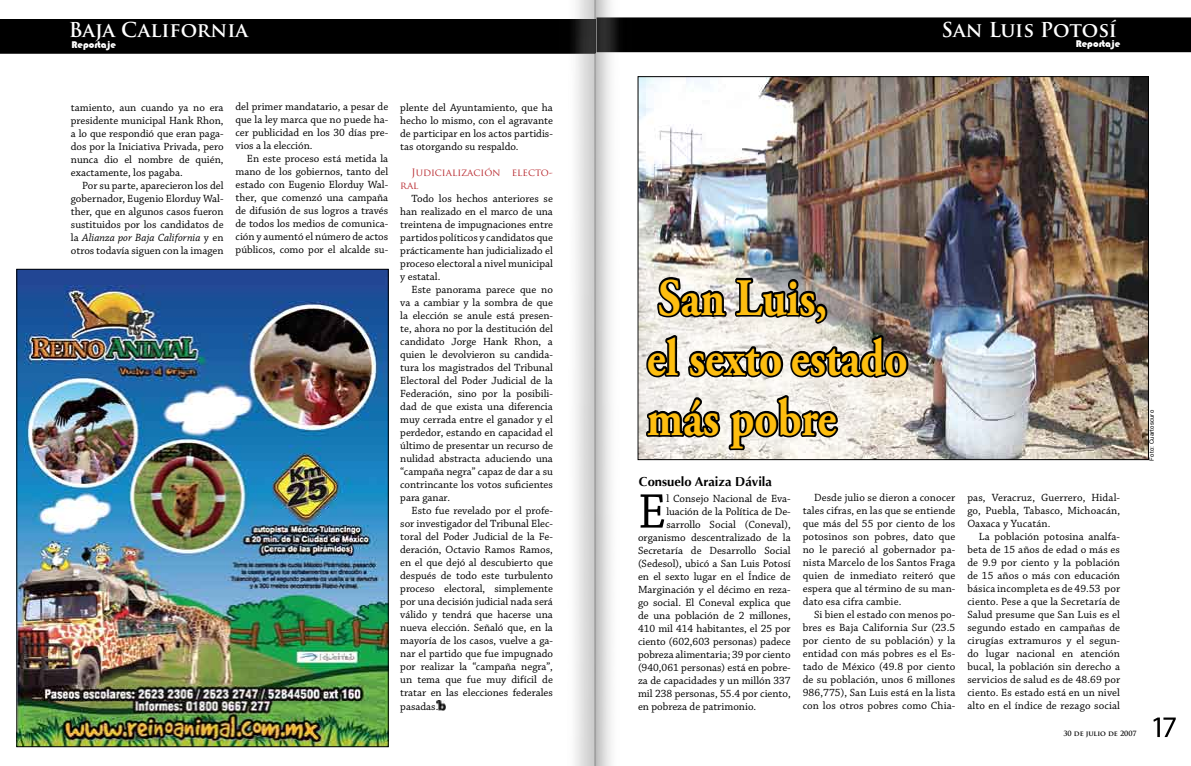
<style>
.page{position:relative;width:1191px;height:766px;background:#fff}
.page>*{position:absolute;margin:0;border:0;box-sizing:border-box;transform-origin:0 0}
.t1{font:700 52.5px/60px "Adobe Garamond Pro";color:#febe10;scale:.86 1}
.t2{font:51px "Chaparral Pro";color:#000}
.t3{font:700 20px "Trajan Pro";color:#fff}
.t4{font:700 13px "Optima";color:#000}
.t5{font:11px/13px "Chaparral Pro";color:#000;text-align:justify}
.t6{font:10px/13px "Trajan Pro";color:#b8292f}
.t7{font:10px "Bauhaus 93";color:#fff}
.t8{font:700 7px "Trajan Pro";color:#000}
.t9{font:6px "Helvetica";letter-spacing:.025em;color:#000}
.s1{font-style:italic}
</style>
<div class="page">
<img style="left:575px;top:0;width:36px;height:765px">
<svg style="left:1153px;top:717px;width:22px;height:19px"></svg>
<svg style="left:437px;top:700px;width:9px;height:10px"></svg>
<img style="left:0;top:10px;width:1191px;height:442px">
<img style="left:18px;top:271px;width:369px;height:474px">
<h3 class="t3" style="left:69px;top:17px;width:181px">Baja California</h3>
<h3 class="t3" style="left:941px;top:17px;width:177px">San Luis Potosí</h3>
<p class="t7" style="left:1075px;top:38px;width:46px">Reportaje</p>
<p class="t7" style="left:71px;top:39px;width:46px">Reportaje</p>
<p class="t5" style="left:71px;top:101px;width:154px">tamiento, aun cuando ya no era presidente municipal Hank Rhon, a lo que respondió que eran paga&shy;dos por la Iniciativa Privada, pero nunca dio el nombre de quién, exactamente, los pagaba.</p>
<p class="t5" style="left:71px;top:179px;width:154px;text-indent:11px">Por su parte, aparecieron los del gobernador, Eugenio Elorduy Wal&shy;ther, que en algunos casos fueron sustituidos por los candidatos de la <span class="s1">Alianza por Baja California</span> y en otros todavía siguen con la imagen</p>
<p class="t5" style="left:235px;top:100px;width:154px">del primer mandatario, a pesar de que la ley marca que no puede ha&shy;cer publicidad en los 30 días pre&shy;vios a la elección.</p>
<p class="t5" style="left:235px;top:152px;width:154px;text-indent:11px">En este proceso está metida la mano de los gobiernos, tanto del estado con Eugenio Elorduy Wal&shy;ther, que comenzó una campaña de difusión de sus logros a través de todos los medios de comunica&shy;ción y aumentó el número de actos públicos, como por el alcalde su-</p>
<p class="t5" style="left:400px;top:101px;width:154px">plente del Ayuntamiento, que ha hecho lo mismo, con el agravante de participar en los actos partidis&shy;tas otorgando su respaldo.</p>
<p class="t6" style="left:400px;top:166px;width:154px;text-indent:11px">JUDICIALIZACIÓN ELECTO-<br>RAL</p>
<p class="t5" style="left:400px;top:192px;width:154px;text-indent:11px">Todo los hechos anteriores se han realizado en el marco de una treintena de impugnaciones entre partidos políticos y candidatos que prácticamente han judicializado el proceso electoral a nivel municipal y estatal.</p>
<p class="t5" style="left:400px;top:283px;width:154px;text-indent:11px">Este panorama parece que no va a cambiar y la sombra de que la elección se anule está presen&shy;te, ahora no por la destitución del candidato Jorge Hank Rhon, a quien le devolvieron su candida&shy;tura los magistrados del Tribunal Electoral del Poder Judicial de la Federación, sino por la posibili&shy;dad de que exista una diferencia muy cerrada entre el ganador y el perdedor, estando en capacidad el último de presentar un recurso de nulidad abstracta aduciendo una “campaña negra” capaz de dar a su contrincante los votos suficientes para ganar.</p>
<p class="t5" style="left:400px;top:504px;width:154px;text-indent:11px">Esto fue revelado por el profe&shy;sor investigador del Tribunal Elec&shy;toral del Poder Judicial de la Fe&shy;deración, Octavio Ramos Ramos, en el que dejó al descubierto que después de todo este turbulento proceso electoral, simplemente por una decisión judicial nada será válido y tendrá que hacerse una nueva elección. Señaló que, en la mayoría de los casos, vuelve a ga&shy;nar el partido que fue impugnado por realizar la “campaña negra”, un tema que fue muy difícil de tratar en las elecciones federales pasadas.</p>
<h1 class="t1" style="left:647px;top:269px;width:305px">San Luis,<br>el sexto estado más pobre</h1>
<p class="t4" style="left:639px;top:473px;width:135px">Consuelo Araiza Dávila</p>
<h2 class="t2" style="left:638px;top:483px;width:30px">E</h2>
<p class="t5" style="left:666px;top:492px;width:126px">l Consejo Nacional de Eva-</p>
<p class="t5" style="left:666px;top:505px;width:126px">luación de la Política de De-</p>
<p class="t5" style="left:666px;top:518px;width:126px">sarrollo Social (Coneval),</p>
<p class="t5" style="left:638px;top:531px;width:154px">organismo descentralizado de la</p>
<p class="t5" style="left:638px;top:544px;width:154px">Secretaría de Desarrollo Social</p>
<p class="t5" style="left:638px;top:557px;width:154px">(Sedesol), ubicó a San Luis Potosí</p>
<p class="t5" style="left:638px;top:570px;width:154px">en el sexto lugar en el Índice de</p>
<p class="t5" style="left:638px;top:583px;width:154px">Marginación y el décimo en reza-</p>
<p class="t5" style="left:638px;top:596px;width:154px">go social. El Coneval explica que</p>
<p class="t5" style="left:638px;top:609px;width:154px">de una población de 2 millones,</p>
<p class="t5" style="left:638px;top:622px;width:154px">410 mil 414 habitantes, el 25 por</p>
<p class="t5" style="left:638px;top:635px;width:154px">ciento (602,603 personas) padece</p>
<p class="t5" style="left:638px;top:648px;width:154px">pobreza alimentaria; 39 por ciento</p>
<p class="t5" style="left:638px;top:661px;width:154px">(940,061 personas) está en pobre-</p>
<p class="t5" style="left:638px;top:674px;width:154px">za de capacidades y un millón 337</p>
<p class="t5" style="left:638px;top:687px;width:154px">mil 238 personas, 55.4 por ciento,</p>
<p class="t5" style="left:638px;top:700px;width:120px">en pobreza de patrimonio.</p>
<p class="t5" style="left:802px;top:491px;width:154px;text-indent:11px">Desde julio se dieron a conocer tales cifras, en las que se entiende que más del 55 por ciento de los potosinos son pobres, dato que no le pareció al gobernador pa&shy;nista Marcelo de los Santos Fraga quien de inmediato reiteró que espera que al término de su man&shy;dato esa cifra cambie.</p>
<p class="t5" style="left:802px;top:608px;width:154px;text-indent:11px">Si bien el estado con menos po&shy;bres es Baja California Sur (23.5 por ciento de su población) y la entidad con más pobres es el Es&shy;tado de México (49.8 por ciento de su población, unos 6 millones 986,775), San Luis está en la lista con los otros pobres como Chia-</p>
<p class="t5" style="left:967px;top:491px;width:154px">pas, Veracruz, Guerrero, Hidal&shy;go, Puebla, Tabasco, Michoacán, Oaxaca y Yucatán.</p>
<p class="t5" style="left:967px;top:530px;width:154px;text-indent:11px">La población potosina analfa&shy;beta de 15 años de edad o más es de 9.9 por ciento y la población de 15 años o más con educación básica incompleta es de 49.53 por ciento. Pese a que la Secretaría de Salud presume que San Luis es el segundo estado en campañas de cirugías extramuros y el segun&shy;do lugar nacional en atención bucal, la población sin derecho a servicios de salud es de 48.69 por ciento. Es estado está en un nivel alto en el índice de rezago social</p>
<p class="t8" style="left:1063px;top:728px;width:75px">30 de julio de 2007</p>
<p class="t9" style="left:1147px;top:460px;width:52px;rotate:-90deg">Foto: Cuartoscuro</p>
</div>
